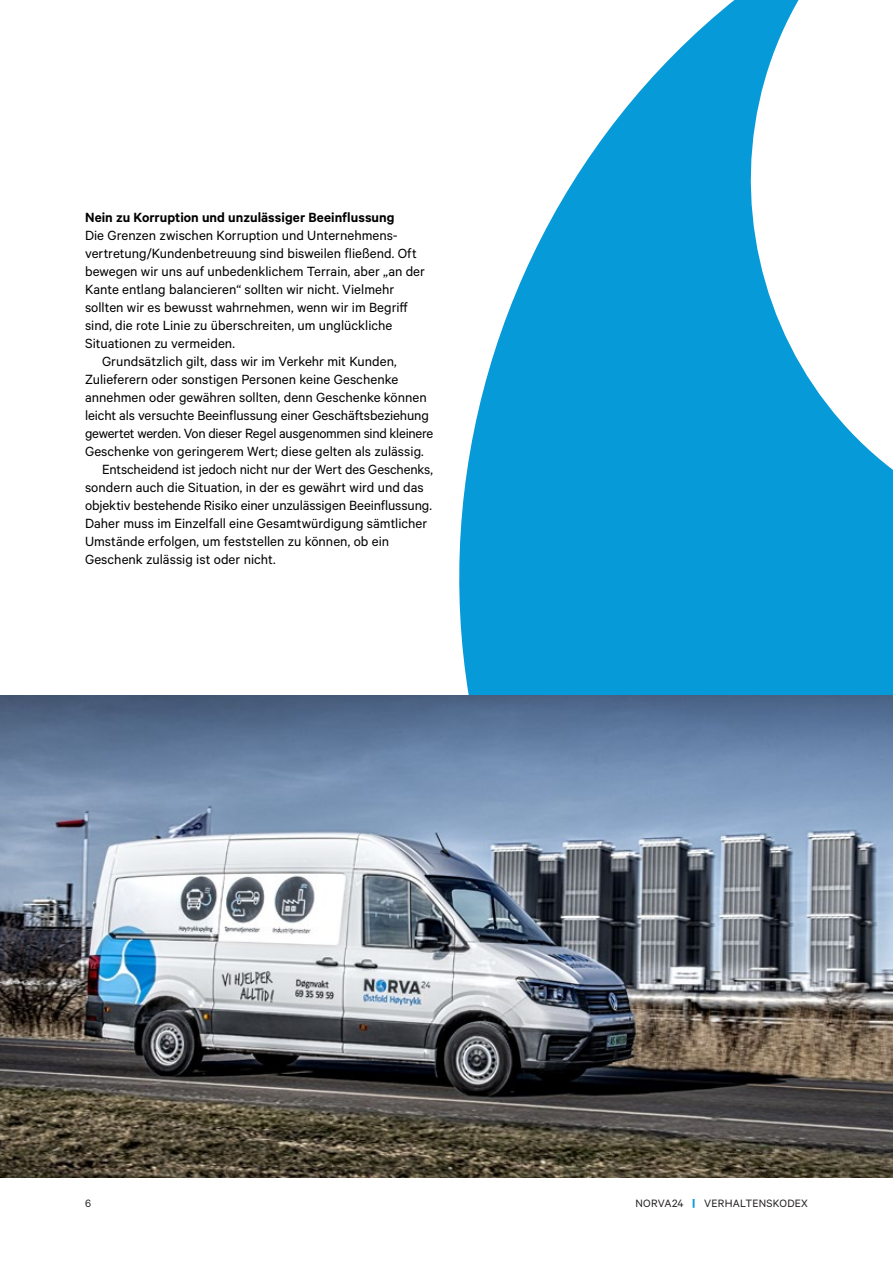
<style>
.page{position:relative;width:893px;height:1263px;background:#fff}
.page>*{position:absolute;margin:0;border:0;box-sizing:border-box;transform-origin:0 0}
.t1{font:15px "Calibre";color:#000001}
.t2{font:600 15px "Calibre";letter-spacing:.005em;color:#000001}
.t3{font:12px "Calibre";letter-spacing:.02em;color:#231f20}
.s1{font-weight:900;color:#069ad9}
</style>
<div class="page">
<svg style="left:459px;top:0;width:434px;height:695px;fill:#069ad9"></svg>
<img style="left:0;top:695px;width:893px;height:483px">
<p class="t2" style="left:85px;top:209px;width:311px">Nein zu Korruption und unzulässiger Beeinflussung</p>
<p class="t1" style="left:85px;top:227px;width:313px">Die Grenzen zwischen Korruption und Unternehmens-</p>
<p class="t1" style="left:85px;top:245px;width:333px">vertretung/Kundenbetreuung sind bisweilen fließend. Oft</p>
<p class="t1" style="left:85px;top:263px;width:341px">bewegen wir uns auf unbedenklichem Terrain, aber „an der</p>
<p class="t1" style="left:85px;top:281px;width:311px">Kante entlang balancieren“ sollten wir nicht. Vielmehr</p>
<p class="t1" style="left:85px;top:299px;width:324px">sollten wir es bewusst wahrnehmen, wenn wir im Begriff</p>
<p class="t1" style="left:85px;top:317px;width:309px">sind, die rote Linie zu überschreiten, um unglückliche</p>
<p class="t1" style="left:85px;top:335px;width:152px">Situationen zu vermeiden.</p>
<p class="t1" style="left:102px;top:353px;width:296px">Grundsätzlich gilt, dass wir im Verkehr mit Kunden,</p>
<p class="t1" style="left:85px;top:371px;width:315px">Zulieferern oder sonstigen Personen keine Geschenke</p>
<p class="t1" style="left:85px;top:389px;width:343px">annehmen oder gewähren sollten, denn Geschenke können</p>
<p class="t1" style="left:85px;top:407px;width:345px">leicht als versuchte Beeinflussung einer Geschäftsbeziehung</p>
<p class="t1" style="left:85px;top:425px;width:350px">gewertet werden. Von dieser Regel ausgenommen sind kleinere</p>
<p class="t1" style="left:85px;top:443px;width:340px">Geschenke von geringerem Wert; diese gelten als zulässig.</p>
<p class="t1" style="left:102px;top:461px;width:332px">Entscheidend ist jedoch nicht nur der Wert des Geschenks,</p>
<p class="t1" style="left:85px;top:479px;width:340px">sondern auch die Situation, in der es gewährt wird und das</p>
<p class="t1" style="left:85px;top:497px;width:348px">objektiv bestehende Risiko einer unzulässigen Beeinflussung.</p>
<p class="t1" style="left:85px;top:515px;width:344px">Daher muss im Einzelfall eine Gesamtwürdigung sämtlicher</p>
<p class="t1" style="left:85px;top:533px;width:306px">Umstände erfolgen, um feststellen zu können, ob ein</p>
<p class="t1" style="left:85px;top:551px;width:192px">Geschenk zulässig ist oder nicht.</p>
<p class="t3" style="left:85px;top:1196px;width:7px">6</p>
<p class="t3" style="left:636px;top:1196px;width:174px">NORVA24 <span class="s1">|</span> VERHALTENSKODEX</p>
</div>
